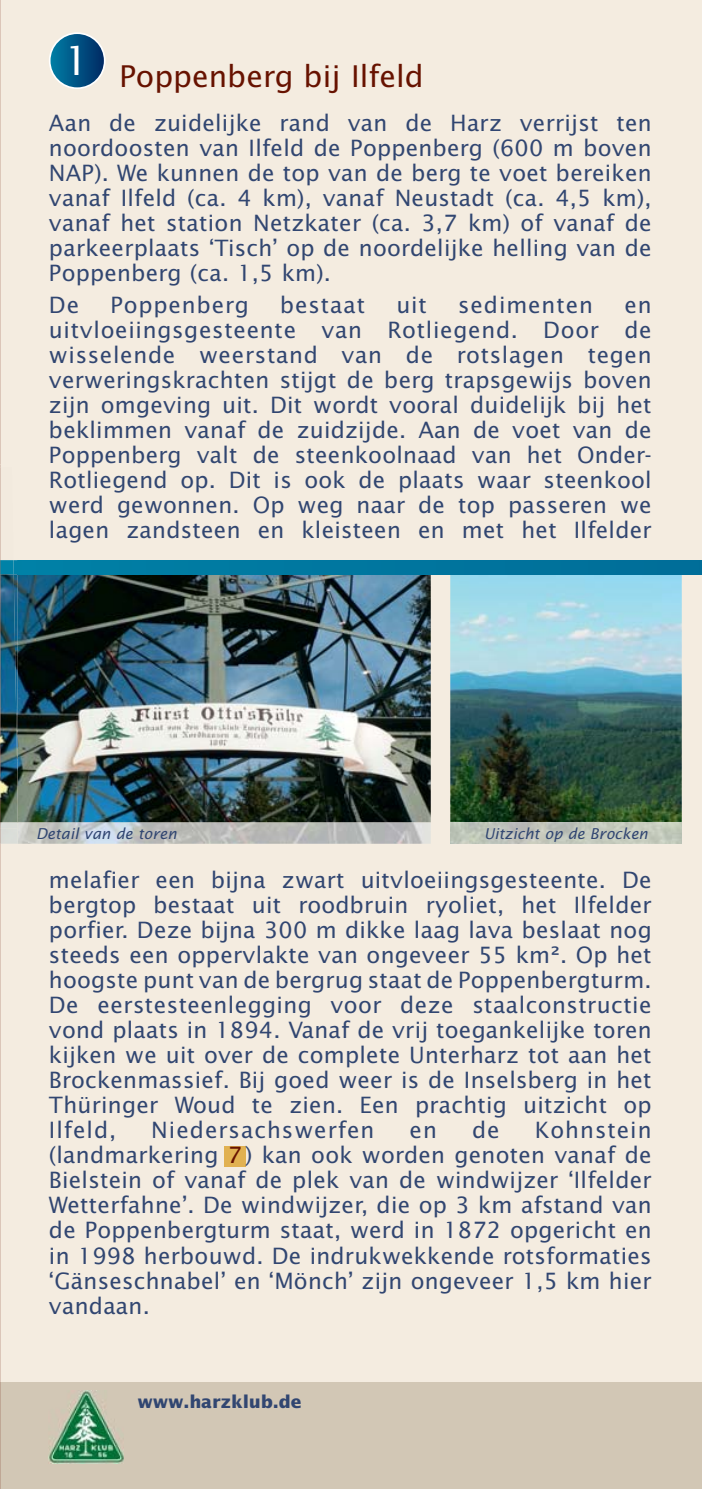
<style>
.page{position:relative;width:702px;height:1489px;background:#fff}
.page>*{position:absolute;margin:0;border:0;box-sizing:border-box;transform-origin:0 0}
.t1{font:40.25px "Lucida Sans Std";color:#fff}
.t2{font:30px "Lucida Sans Std";color:#671200}
.t3{font:22.5px/25px "Lucida Sans Std";letter-spacing:.01em;color:#314671;text-align:justify}
.t4{font:22.5px "Lucida Sans Std";letter-spacing:.04em;color:#314671}
.t5{font:700 17.5px "Lucida Sans";letter-spacing:-.01em;color:#314671}
.t6{font:italic 15px "Lucida Sans Std";color:#314671}
.s1{color:#671200}
</style>
<div class="page">
<div style="left:0;top:0;width:702px;height:1488px;background:#f4ece0"></div>
<div style="left:224px;top:1145px;width:21px;height:20px;background:#e1b151"></div>
<div style="left:0;top:1382px;width:702px;height:106px;background:#d2c7b5"></div>
<svg style="left:50px;top:33px;width:55px;height:55px;background:#095988"></svg>
<div style="left:49px;top:32px;width:57px;height:57px;border:2px solid #fff;border-radius:50%"></div>
<img style="left:49px;top:1390px;width:74px;height:73px">
<img style="left:1px;top:574px;width:430px;height:269px">
<img style="left:450px;top:574px;width:231px;height:248px">
<img style="left:450px;top:822px;width:231px;height:21px">
<div style="left:18px;top:560px;width:684px;height:14px;background:#00779f"></div>
<svg style="left:0;top:0;width:1px;height:1488px"></svg>
<img style="left:13px;top:560px;width:5px;height:240px">
<img style="left:1px;top:822px;width:17px;height:21px">
<svg style="left:0;top:828px;width:1px;height:15px"></svg>
<svg style="left:18px;top:800px;width:1px;height:28px"></svg>
<img style="left:1px;top:560px;width:13px;height:14px">
<img style="left:0;top:467px;width:1px;height:361px">
<h1 class="t1" style="left:64px;top:43px;width:27px">1</h1>
<h2 class="t2" style="left:119px;top:63px;width:306px">Poppenberg bij Ilfeld</h2>
<p class="t3" style="left:49px;top:111px;width:604px">Aan de zuidelijke rand van de Harz verrijst ten noordoosten van Ilfeld de Poppenberg (600 m boven NAP). We kunnen de top van de berg te voet bereiken vanaf Ilfeld (ca. 4 km), vanaf Neustadt (ca. 4,5 km), vanaf het station Netzkater (ca. 3,7 km) of vanaf de parkeerplaats ‘Tisch’ op de noordelijke helling van de Poppenberg (ca. 1,5 km).</p>
<p class="t3" style="left:49px;top:294px;width:32px">De</p>
<p class="t4" style="left:110px;top:295px;width:140px">Poppenberg</p>
<p class="t4" style="left:280px;top:295px;width:86px">bestaat</p>
<p class="t3" style="left:396px;top:294px;width:32px">uit</p>
<p class="t4" style="left:458px;top:295px;width:136px">sedimenten</p>
<p class="t3" style="left:49px;top:294px;width:604px;text-indent:575px">en uitvloeiingsgesteente van Rotliegend. Door de wisselende weerstand van de rotslagen tegen verweringskrachten stijgt de berg trapsgewijs boven zijn omgeving uit. Dit wordt vooral duidelijk bij het beklimmen vanaf de zuidzijde. Aan de voet van de Poppenberg valt de steenkoolnaad van het Onder-Rotliegend op. Dit is ook de plaats waar steenkool werd gewonnen. Op weg naar de top passeren we lagen zandsteen en kleisteen en met het Ilfelder</p>
<p class="t6" style="left:36px;top:827px;width:142px">Detail van de toren</p>
<p class="t6" style="left:484px;top:827px;width:165px">Uitzicht op de Brocken</p>
<p class="t3" style="left:49px;top:869px;width:604px">melafier een bijna zwart uitvloeiingsgesteente. De bergtop bestaat uit roodbruin ryoliet, het Ilfelder porfier. Deze bijna 300 m dikke laag lava beslaat nog steeds een oppervlakte van ongeveer 55 km². Op het hoogste punt van de bergrug staat de Poppenbergturm.<br>De eerstesteenlegging voor deze staalconstructie vond plaats in 1894. Vanaf de vrij toegankelijke toren kijken we uit over de complete Unterharz tot aan het Brockenmassief. Bij goed weer is de Inselsberg in het Thüringer Woud te zien. Een prachtig uitzicht op Ilfeld,</p>
<p class="t4" style="left:151px;top:1120px;width:225px">Niedersachswerfen</p>
<p class="t3" style="left:409px;top:1118px;width:29px">en</p>
<p class="t3" style="left:472px;top:1118px;width:29px">de</p>
<p class="t3" style="left:49px;top:1118px;width:604px;text-indent:485px">Kohnstein (landmarkering <span class="s1">7</span> ) kan ook worden genoten vanaf de Bielstein of vanaf de plek van de windwijzer ‘Ilfelder Wetterfahne’. De windwijzer, die op 3 km afstand van de Poppenbergturm staat, werd in 1872 opgericht en in 1998 herbouwd. De indrukwekkende rotsformaties ‘Gänseschnabel’ en ‘Mönch’ zijn ongeveer 1,5 km hier vandaan.</p>
<p class="t5" style="left:137px;top:1394px;width:165px">www.harzklub.de</p>
</div>
